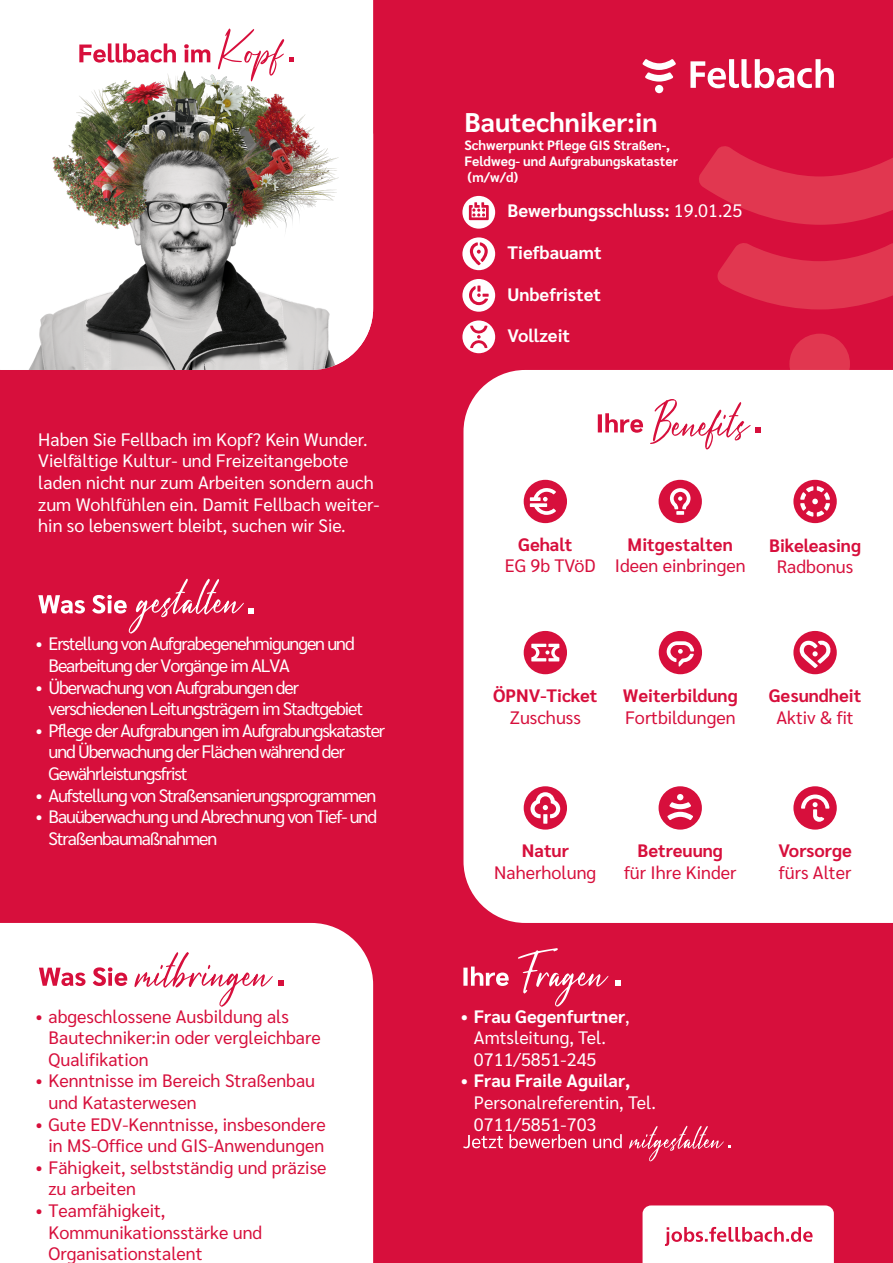
<style>
.page{position:relative;width:893px;height:1263px;background:#d70f3c}
.page>*{position:absolute;margin:0;border:0;box-sizing:border-box;transform-origin:0 0}
.t1{font:700 27px "Sarabun";color:#fff}
.t2{font:18px/21.6px "Sarabun";color:#d70f3c}
.t3{font:18px/21.6px "Sarabun";letter-spacing:-.06em;color:#fff}
.t4{font:18px/21.6px "Sarabun";color:#fff}
.t5{font:700 18px "Sarabun";color:#d70f3c}
.t6{font:700 18px "Sarabun";color:#fff}
.t7{font:700 13.5px/16.2px "Sarabun";color:#fff}
.s1{font-weight:400}
.s2{font-weight:700}
</style>
<div class="page">
<div style="left:789px;top:334px;width:61px;height:60px;background:#e13750;border-radius:50%"></div>
<svg style="left:717px;top:243px;width:176px;height:66px"></svg>
<svg style="left:699px;top:146px;width:194px;height:79px"></svg>
<div style="left:463px;top:370px;width:430px;height:553px;background:#fff"></div>
<div style="left:0;top:0;width:373px;height:370px;background:#fff"></div>
<div style="left:0;top:923px;width:373px;height:340px;background:#fff"></div>
<svg style="left:643px;top:1205px;width:191px;height:58px;background:#fbeaee"></svg>
<div style="left:793px;top:631px;width:44px;height:43px;background:#d70f3c;border-radius:50%"></div>
<svg style="left:800px;top:640px;width:31px;height:28px"></svg>
<div style="left:524px;top:480px;width:43px;height:43px;background:#d70f3c;border-radius:50%"></div>
<svg style="left:530px;top:488px;width:26px;height:27px"></svg>
<div style="left:659px;top:480px;width:43px;height:43px;background:#d70f3c;border-radius:50%"></div>
<svg style="left:670px;top:488px;width:20px;height:27px"></svg>
<div style="left:659px;top:631px;width:43px;height:43px;background:#d70f3c;border-radius:50%"></div>
<svg style="left:667px;top:641px;width:27px;height:26px"></svg>
<div style="left:524px;top:631px;width:43px;height:43px;background:#d70f3c;border-radius:50%"></div>
<svg style="left:531px;top:644px;width:28px;height:17px"></svg>
<div style="left:793px;top:786px;width:44px;height:44px;background:#d70f3c;border-radius:50%"></div>
<svg style="left:801px;top:794px;width:28px;height:28px"></svg>
<div style="left:793px;top:480px;width:44px;height:43px;background:#d70f3c;border-radius:50%"></div>
<svg style="left:800px;top:486px;width:30px;height:31px"></svg>
<div style="left:659px;top:786px;width:43px;height:44px;background:#d70f3c;border-radius:50%"></div>
<svg style="left:667px;top:794px;width:26px;height:26px"></svg>
<div style="left:524px;top:786px;width:43px;height:44px;background:#d70f3c;border-radius:50%"></div>
<svg style="left:543px;top:814px;width:4px;height:10px"></svg>
<svg style="left:530px;top:792px;width:30px;height:26px"></svg>
<img style="left:1px;top:134px;width:372px;height:236px">
<img style="left:34px;top:54px;width:307px;height:194px">
<svg style="left:462px;top:196px;width:33px;height:33px"></svg>
<svg style="left:469px;top:202px;width:20px;height:18px"></svg>
<div style="left:462px;top:320px;width:33px;height:33px;background:#fff;border-radius:50%"></div>
<svg style="left:470px;top:326px;width:17px;height:22px"></svg>
<div style="left:462px;top:279px;width:33px;height:33px;background:#fff;border-radius:50%"></div>
<svg style="left:469px;top:286px;width:20px;height:19px"></svg>
<div style="left:462px;top:237px;width:33px;height:33px;background:#fff;border-radius:50%"></div>
<svg style="left:470px;top:242px;width:18px;height:23px"></svg>
<svg style="left:79px;top:43px;width:131px;height:20px"></svg>
<svg style="left:218px;top:28px;width:76px;height:53px;background:#f9dee4"></svg>
<svg style="left:598px;top:413px;width:45px;height:20px"></svg>
<svg style="left:650px;top:399px;width:111px;height:51px;background:#f9dbe2"></svg>
<svg style="left:615px;top:980px;width:5px;height:6px"></svg>
<svg style="left:518px;top:948px;width:91px;height:58px"></svg>
<svg style="left:463px;top:966px;width:46px;height:20px"></svg>
<svg style="left:463px;top:1125px;width:267px;height:36px"></svg>
<svg style="left:134px;top:951px;width:149px;height:56px;background:#fae4e9"></svg>
<svg style="left:39px;top:967px;width:88px;height:19px"></svg>
<svg style="left:38px;top:578px;width:215px;height:55px"></svg>
<svg style="left:690px;top:59px;width:144px;height:29px"></svg>
<div style="left:655px;top:85px;width:8px;height:8px;background:#fff;border-radius:50%"></div>
<svg style="left:642px;top:59px;width:34px;height:23px"></svg>
<p class="t4" style="left:38px;top:429px;width:343px">Haben Sie Fellbach im Kopf? Kein Wunder.<br>Vielfältige Kultur- und Freizeitangebote laden nicht nur zum Arbeiten sondern auch zum Wohlfühlen ein. Damit Fellbach weiter&shy;hin so lebenswert bleibt, suchen wir Sie.</p>
<p class="t3" style="left:48px;top:633px;width:308px;text-indent:-13px">• Erstellung von Aufgrabegenehmigungen und<br>Bearbeitung der Vorgänge im ALVA</p>
<p class="t3" style="left:48px;top:676px;width:316px;text-indent:-13px">• Überwachung von Aufgrabungen der verschiedenen Leitungsträgern im Stadtgebiet</p>
<p class="t3" style="left:48px;top:720px;width:338px;text-indent:-13px">• Pflege der Aufgrabungen im Aufgrabungskataster und Überwachung der Flächen während der<br>Gewährleistungsfrist</p>
<p class="t3" style="left:36px;top:784px;width:342px">• Aufstellung von Straßensanierungsprogrammen</p>
<p class="t3" style="left:48px;top:806px;width:330px;text-indent:-13px">• Bauüberwachung und Abrechnung von Tief- und<br>Straßenbaumaßnahmen</p>
<p class="t2" style="left:48px;top:1005px;width:274px;text-indent:-13px">• abgeschlossene Ausbildung als<br>Bautechniker:in oder vergleichbare<br>Qualifikation</p>
<p class="t2" style="left:48px;top:1070px;width:268px;text-indent:-13px">• Kenntnisse im Bereich Straßenbau und Katasterwesen</p>
<p class="t2" style="left:36px;top:1113px;width:291px;text-align:right">• Gute EDV-Kenntnisse, insbesondere in MS-Office und GIS-Anwendungen</p>
<p class="t2" style="left:48px;top:1157px;width:279px;text-indent:-13px">• Fähigkeit, selbstständig und präzise zu arbeiten</p>
<p class="t2" style="left:48px;top:1200px;width:215px;text-indent:-13px">• Teamfähigkeit,<br>Kommunikationsstärke und<br>Organisationstalent</p>
<h1 class="t1" style="left:464px;top:107px;width:195px">Bautechniker:in</h1>
<p class="t7" style="left:464px;top:137px;width:215px">Schwerpunkt Pflege GIS Straßen-,<br>Feldweg- und Aufgrabungskataster (m/w/d)</p>
<p class="t6" style="left:507px;top:201px;width:236px">Bewerbungsschluss: <span class="s1">19.01.25</span></p>
<p class="t6" style="left:507px;top:242px;width:96px">Tiefbauamt</p>
<p class="t6" style="left:507px;top:284px;width:95px">Unbefristet</p>
<p class="t6" style="left:507px;top:326px;width:64px">Vollzeit</p>
<p class="t5" style="left:518px;top:534px;width:56px">Gehalt</p>
<p class="t2" style="left:505px;top:555px;width:92px">EG 9b TVöD</p>
<p class="t5" style="left:628px;top:534px;width:107px">Mitgestalten</p>
<p class="t2" style="left:615px;top:555px;width:132px">Ideen einbringen</p>
<p class="t5" style="left:769px;top:535px;width:93px">Bikeleasing</p>
<p class="t2" style="left:777px;top:556px;width:78px">Radbonus</p>
<p class="t5" style="left:493px;top:685px;width:106px">ÖPNV-Ticket</p>
<p class="t2" style="left:510px;top:707px;width:73px">Zuschuss</p>
<p class="t5" style="left:623px;top:685px;width:116px">Weiterbildung</p>
<p class="t2" style="left:625px;top:707px;width:112px">Fortbildungen</p>
<p class="t5" style="left:769px;top:685px;width:94px">Gesundheit</p>
<p class="t2" style="left:777px;top:707px;width:79px">Aktiv &amp; fit</p>
<p class="t5" style="left:522px;top:841px;width:48px">Natur</p>
<p class="t2" style="left:494px;top:862px;width:104px">Naherholung</p>
<p class="t5" style="left:637px;top:841px;width:87px">Betreuung</p>
<p class="t2" style="left:624px;top:862px;width:114px">für Ihre Kinder</p>
<p class="t5" style="left:778px;top:841px;width:75px">Vorsorge</p>
<p class="t2" style="left:779px;top:862px;width:74px">fürs Alter</p>
<p class="t4" style="left:474px;top:1005px;width:157px;text-indent:-13px"><span class="s2">• Frau Gegenfurtner</span>,<br>Amtsleitung, Tel.<br>0711/5851-245</p>
<p class="t6" style="left:461px;top:1070px;width:171px">• Frau Fraile Aguilar,</p>
<p class="t4" style="left:474px;top:1092px;width:183px">Personalreferentin, Tel.<br>0711/5851-703</p>
</div>
